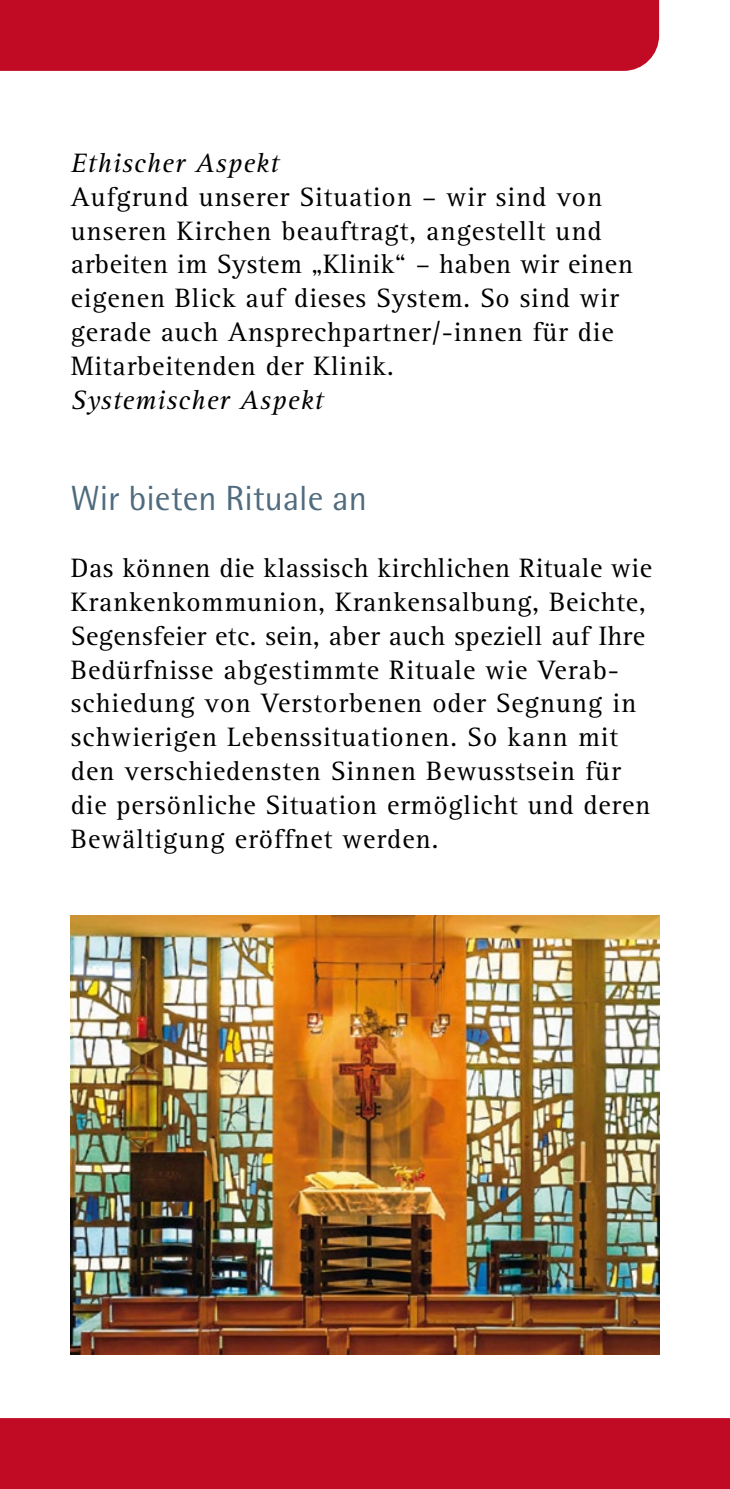
<style>
.page{position:relative;width:730px;height:1489px;background:#fff}
.page>*{position:absolute;margin:0;border:0;box-sizing:border-box;transform-origin:0 0}
.t1{font:35px "Rotis Semi Sans Pro";color:#4f6b7d}
.t2{font:27.5px/33.8px "Rotis Serif Pro";letter-spacing:.03em;color:#000}
.t3{font:italic 27.5px "Rotis Serif Pro";letter-spacing:.03em;color:#000}
</style>
<div class="page">
<img style="left:71px;top:915px;width:588px;height:438px">
<div style="left:0;top:1418px;width:730px;height:70px;background:#c10b25"></div>
<div style="left:0;top:0;width:659px;height:71px;background:#c10b25"></div>
<p class="t3" style="left:71px;top:147px;width:210px">Ethischer Aspekt</p>
<p class="t2" style="left:71px;top:180px;width:564px">Aufgrund unserer Situation – wir sind von unseren Kirchen beauftragt, angestellt und arbeiten im System „Klinik“ – haben wir einen eigenen Blick auf dieses System. So sind wir gerade auch Ansprechpartner/-innen für die Mitarbeitenden der Klinik.</p>
<p class="t3" style="left:71px;top:383px;width:254px">Systemischer Aspekt</p>
<p class="t1" style="left:71px;top:477px;width:298px">Wir bieten Rituale an</p>
<p class="t2" style="left:71px;top:551px;width:583px">Das können die klassisch kirchlichen Rituale wie Krankenkommunion, Krankensalbung, Beichte, Segensfeier etc. sein, aber auch speziell auf Ihre Bedürfnisse abgestimmte Rituale wie Verab&shy;schiedung von Verstorbenen oder Segnung in schwierigen Lebenssituationen. So kann mit den verschiedensten Sinnen Bewusstsein für die persönliche Situation ermöglicht und deren Bewältigung eröffnet werden.</p>
</div>
